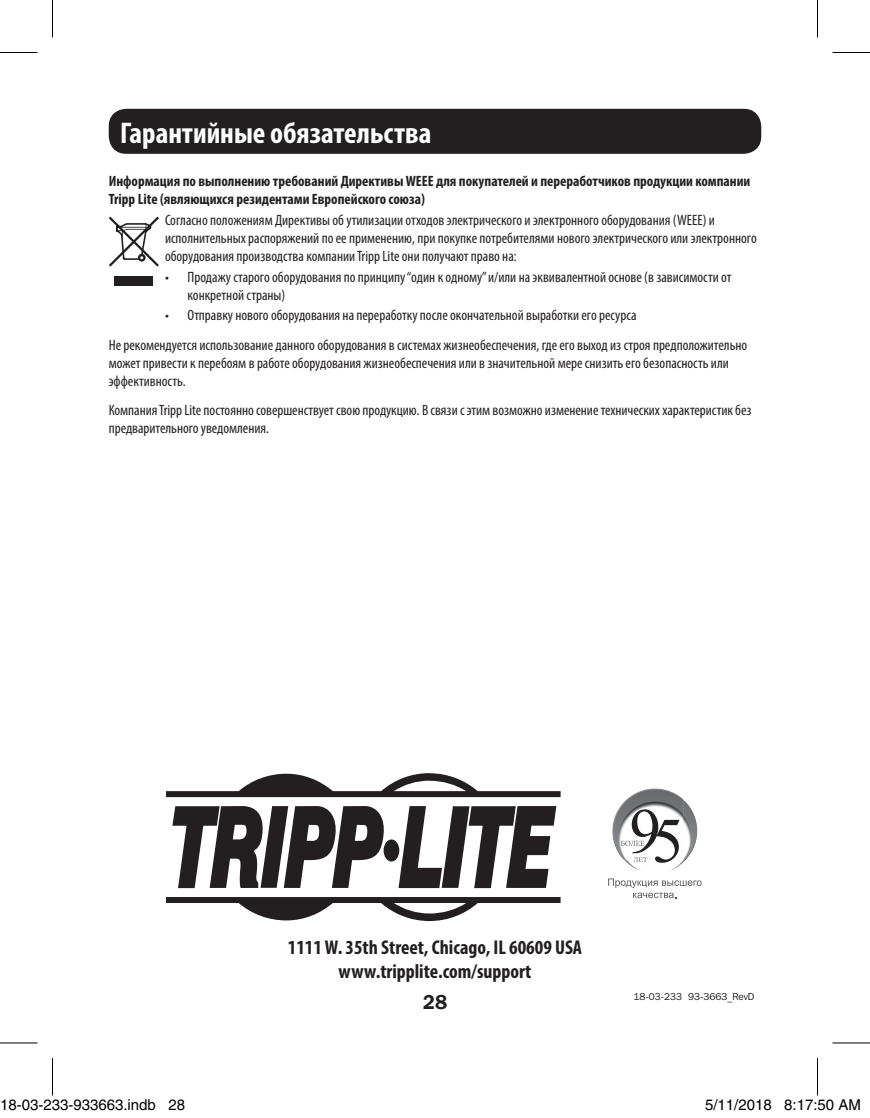
<style>
.page{position:relative;width:870px;height:1118px;background:#fff}
.page>*{position:absolute;margin:0;border:0;box-sizing:border-box;transform-origin:0 0}
.t1{font:700 condensed 30px "Myriad Pro";color:#fff}
.t2{font:700 condensed 20px/24px "Myriad Pro";color:#231f20;text-align:center}
.t3{font:600 20px "Franklin Gothic IT Cby BT";color:#231f20}
.t4{font:condensed 15px/18px "Myriad Pro";color:#231f20}
.t5{font:700 condensed 15px/18px "Myriad Pro";color:#231f20}
.t6{font:15px "Helvetica";color:#000}
.t7{font:10px "Franklin Gothic IT Cby BT";color:#231f20}
</style>
<div class="page">
<div style="left:109px;top:109px;width:652px;height:45px;background:#231f20;border-radius:18px"></div>
<div style="left:114px;top:276px;width:39px;height:9px;background:#231f20"></div>
<svg style="left:109px;top:216px;width:50px;height:51px"></svg>
<div style="left:384px;top:839px;width:15px;height:22px;background:#231f20;border-radius:50%"></div>
<svg style="left:172px;top:806px;width:213px;height:82px"></svg>
<svg style="left:399px;top:806px;width:157px;height:82px"></svg>
<svg style="left:166px;top:773px;width:395px;height:24px"></svg>
<svg style="left:166px;top:897px;width:395px;height:24px"></svg>
<img style="left:617px;top:788px;width:36px;height:23px">
<img style="left:683px;top:807px;width:14px;height:55px">
<img style="left:623px;top:859px;width:52px;height:12px">
<svg style="left:632px;top:809px;width:48px;height:53px"></svg>
<svg style="left:608px;top:878px;width:94px;height:20px"></svg>
<hr style="left:0;top:52px;width:38px;height:1px;background:#000">
<hr style="left:832px;top:52px;width:38px;height:1px;background:#000">
<hr style="left:0;top:1042px;width:38px;height:1px;background:#000">
<hr style="left:832px;top:1042px;width:38px;height:1px;background:#000">
<hr style="left:52px;top:0;width:1px;height:38px;background:#000">
<hr style="left:52px;top:1058px;width:1px;height:37px;background:#000">
<hr style="left:817px;top:0;width:1px;height:38px;background:#000">
<hr style="left:817px;top:1058px;width:1px;height:37px;background:#000">
<div style="left:23px;top:1100px;width:6px;height:10px;border:1px solid #fff;border-radius:50%"></div>
<div style="left:22px;top:1099px;width:8px;height:12px;border:1px solid #fff;border-radius:50%"></div>
<div style="left:748px;top:1100px;width:6px;height:10px;border:1px solid #fff;border-radius:50%"></div>
<div style="left:747px;top:1099px;width:8px;height:12px;border:1px solid #fff;border-radius:50%"></div>
<div style="left:827px;top:1100px;width:6px;height:10px;border:1px solid #fff;border-radius:50%"></div>
<div style="left:826px;top:1099px;width:8px;height:12px;border:1px solid #fff;border-radius:50%"></div>
<p class="t1" style="left:120px;top:114px;width:313px">Гарантийные обязательства</p>
<p class="t5" style="left:109px;top:172px;width:643px">Информация по выполнению требований Директивы WEEE для покупателей и переработчиков продукции компании<br>Tripp Lite (являющихся резидентами Европейского союза)</p>
<p class="t4" style="left:165px;top:211px;width:593px">Согласно положениям Директивы об утилизации отходов электрического и электронного оборудования (WEEE) и исполнительных распоряжений по ее применению, при покупке потребителями нового электрического или электронного оборудования производства компании Tripp Lite они получают право на:</p>
<p class="t4" style="left:188px;top:267px;width:546px;text-indent:-22px">• Продажу старого оборудования по принципу “один к одному” и/или на эквивалентной основе (в зависимости от конкретной страны)</p>
<p class="t4" style="left:165px;top:306px;width:473px">• Отправку нового оборудования на переработку после окончательной выработки его ресурса</p>
<p class="t4" style="left:109px;top:335px;width:640px">Не рекомендуется использование данного оборудования в системах жизнеобеспечения, где его выход из строя предположительно может привести к перебоям в работе оборудования жизнеобеспечения или в значительной мере снизить его безопасность или эффективность.</p>
<p class="t4" style="left:109px;top:401px;width:644px">Компания Tripp Lite постоянно совершенствует свою продукцию. В связи с этим возможно изменение технических характеристик без предварительного уведомления.</p>
<p class="t2" style="left:288px;top:934px;width:296px">1111 W. 35th Street, Chicago, IL 60609 USA www.tripplite.com/support</p>
<h2 class="t3" style="left:423px;top:989px;width:26px">28</h2>
<p class="t7" style="left:633px;top:990px;width:123px">18-03-233 93-3663_RevD</p>
<p class="t6" style="left:0;top:1096px;width:187px">18-03-233-933663.indb 28</p>
<p class="t6" style="left:705px;top:1096px;width:157px">5/11/2018 8:17:50 AM</p>
</div>
